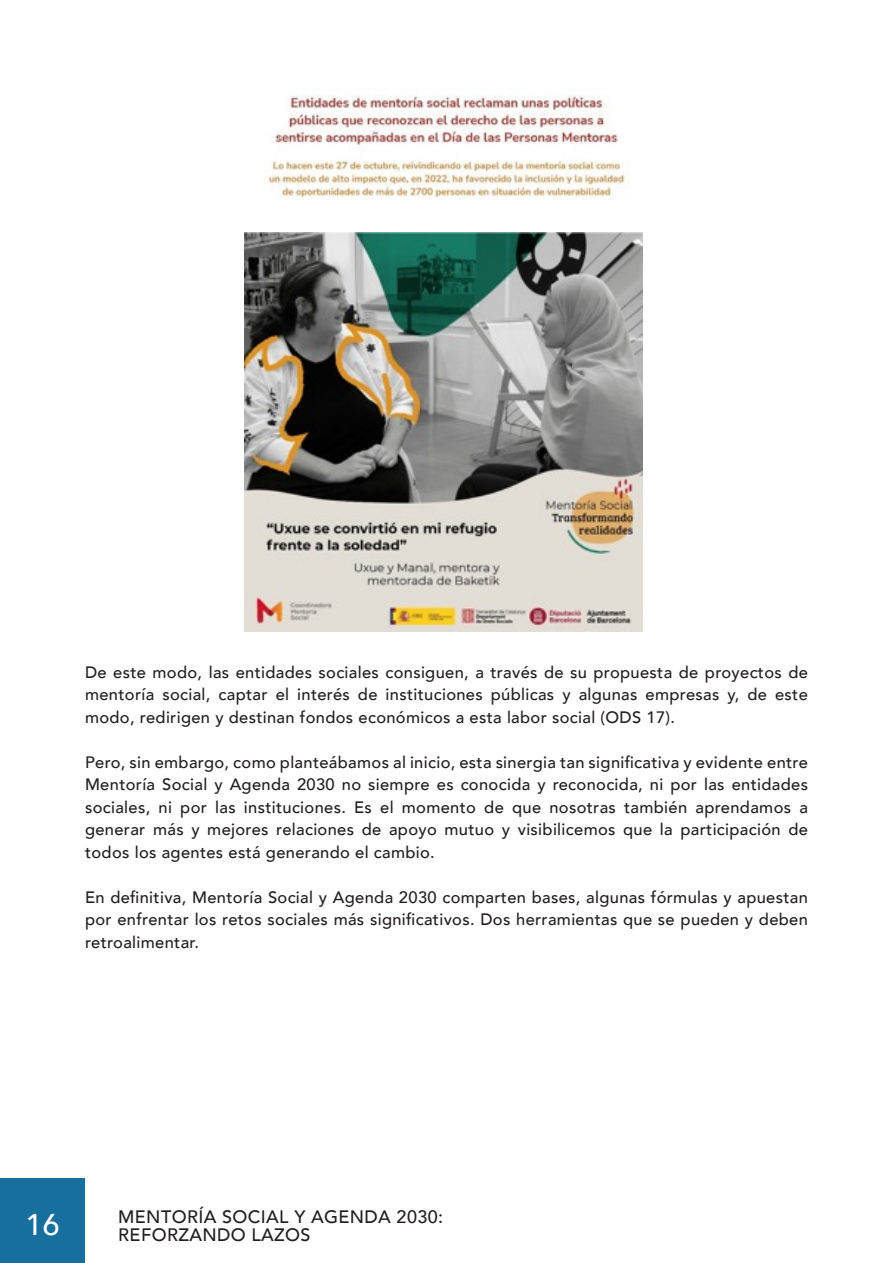
<style>
.page{position:relative;width:893px;height:1263px;background:#fff}
.page>*{position:absolute;margin:0;border:0;box-sizing:border-box;transform-origin:0 0}
.t1{font:500 30px "Avenir";color:#fff}
.t2{font:500 18px "Avenir";letter-spacing:.02em;color:#231f20}
.t3{font:500 16.5px/22.5px "Avenir";letter-spacing:.02em;color:#231f20;text-align:justify}
</style>
<div class="page">
<div style="left:0;top:1178px;width:85px;height:85px;background:#176f9d"></div>
<img style="left:267px;top:94px;width:360px;height:105px">
<img style="left:245px;top:232px;width:397px;height:399px">
<p class="t3" style="left:85px;top:660px;width:724px">De este modo, las entidades sociales consiguen, a través de su propuesta de proyectos de mentoría social, captar el interés de instituciones públicas y algunas empresas y, de este modo, redirigen y destinan fondos económicos a esta labor social (ODS 17).</p>
<p class="t3" style="left:85px;top:750px;width:724px">Pero, sin embargo, como planteábamos al inicio, esta sinergia tan significativa y evidente entre Mentoría Social y Agenda 2030 no siempre es conocida y reconocida, ni por las entidades sociales, ni por las instituciones. Es el momento de que nosotras también aprendamos a generar más y mejores relaciones de apoyo mutuo y visibilicemos que la participación de todos los agentes está generando el cambio.</p>
<p class="t3" style="left:85px;top:885px;width:724px">En definitiva, Mentoría Social y Agenda 2030 comparten bases, algunas fórmulas y apuestan por enfrentar los retos sociales más significativos. Dos herramientas que se pueden y deben retroalimentar.</p>
<h1 class="t1" style="left:26px;top:1198px;width:35px">16</h1>
<p class="t2" style="left:118px;top:1201px;width:326px">MENTORÍA SOCIAL Y AGENDA 2030:</p>
<p class="t2" style="left:118px;top:1219px;width:194px">REFORZANDO LAZOS</p>
</div>
